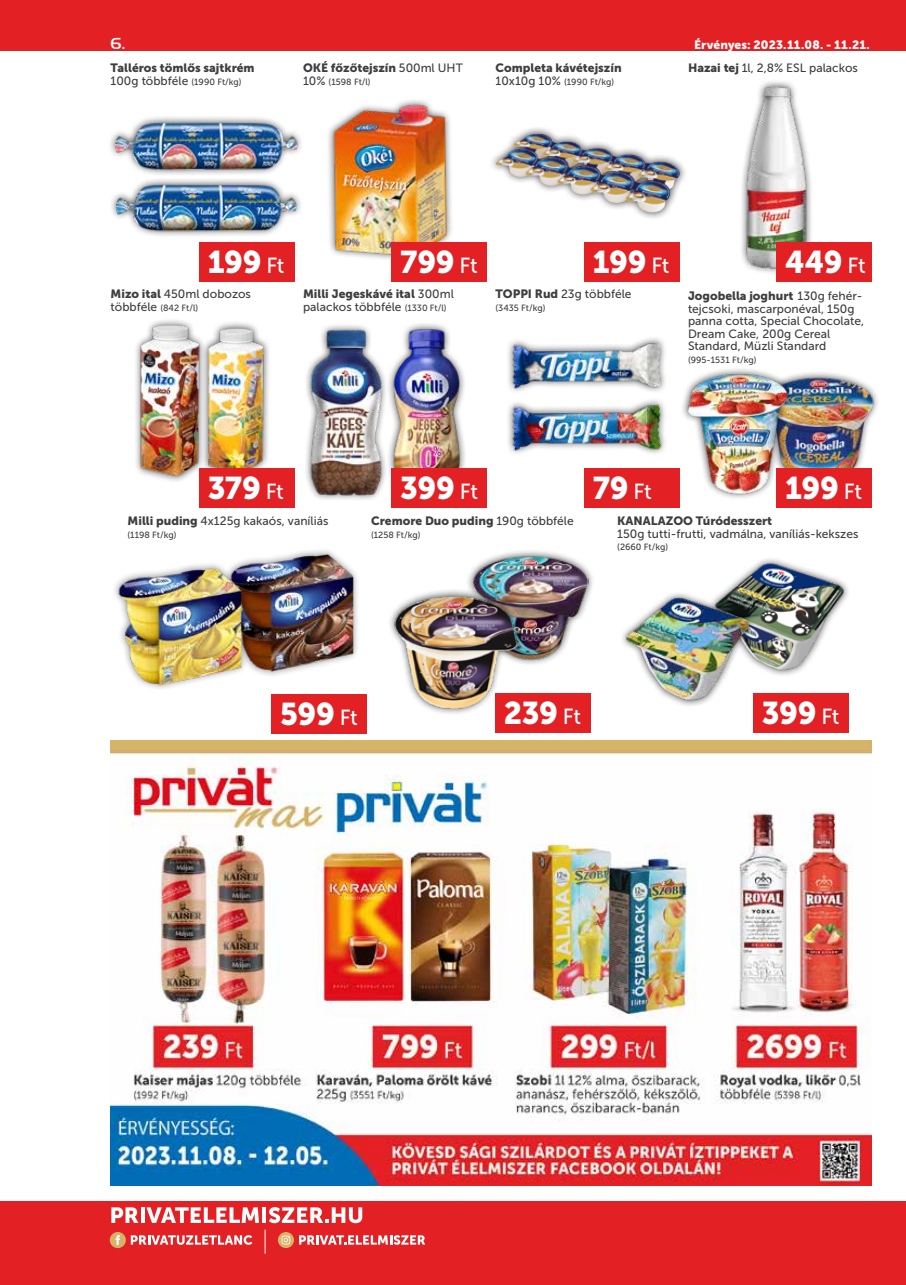
<style>
.page{position:relative;width:906px;height:1285px;background:#fff}
.page>*{position:absolute;margin:0;border:0;box-sizing:border-box;transform-origin:0 0}
.t1{font:31.2px "Museo Sans 900";letter-spacing:-.01em;color:#fff}
.t2{font:500 16.5px "Handel Got D";color:#fff}
.t3{font:12px/12.6px "Museo Sans 500";color:#3e3d40}
.t4{font:12px "Museo Sans 900";color:#3e3d40}
.t5{font:12px "Museo Sans 900";letter-spacing:.01em;color:#fff}
.t6{font:9px "Museo Sans 500";color:#3e3d40}
.s1{font-size:9px}
.s2{font-family:"Museo Sans 500"}
.s3{font-size:12px}
.s4{font-family:"Museo Sans 900"}
.s5{font-family:"Museo Sans 500";font-size:21.75px}
</style>
<div class="page">
<div style="left:0;top:1200px;width:906px;height:84px;background:#e32125"></div>
<div style="left:0;top:0;width:906px;height:51px;background:#e32125"></div>
<svg style="left:299px;top:1235px;width:126px;height:9px"></svg>
<svg style="left:131px;top:1235px;width:121px;height:9px"></svg>
<svg style="left:111px;top:1207px;width:27px;height:15px"></svg>
<hr style="left:141px;top:1207px;width:4px;height:15px;background:#fff">
<svg style="left:146px;top:1207px;width:113px;height:15px"></svg>
<hr style="left:262px;top:1207px;width:4px;height:15px;background:#fff">
<svg style="left:269px;top:1207px;width:93px;height:15px"></svg>
<svg style="left:110px;top:1231px;width:16px;height:16px"></svg>
<svg style="left:116px;top:1234px;width:4px;height:10px"></svg>
<svg style="left:278px;top:1231px;width:16px;height:16px"></svg>
<svg style="left:281px;top:1235px;width:9px;height:9px"></svg>
<svg style="left:265px;top:1229px;width:1px;height:24px"></svg>
<img style="left:111px;top:740px;width:761px;height:444px">
<img style="left:730px;top:558px;width:116px;height:117px">
<div style="left:466px;top:548px;width:129px;height:118px;background:#000;opacity:.75"></div>
<img style="left:473px;top:550px;width:116px;height:116px">
<img style="left:328px;top:100px;width:124px;height:160px">
<div style="left:108px;top:115px;width:196px;height:62px;background:#000;opacity:.75"></div>
<img style="left:115px;top:115px;width:182px;height:56px">
<div style="left:109px;top:177px;width:194px;height:61px;background:#000;opacity:.75"></div>
<img style="left:115px;top:171px;width:182px;height:67px">
<img style="left:206px;top:322px;width:63px;height:145px">
<img style="left:136px;top:320px;width:70px;height:162px">
<img style="left:794px;top:373px;width:84px;height:94px">
<img style="left:683px;top:369px;width:110px;height:128px">
<img style="left:389px;top:324px;width:76px;height:150px">
<img style="left:306px;top:325px;width:83px;height:175px">
<div style="left:619px;top:590px;width:137px;height:117px;background:#000;opacity:.75"></div>
<img style="left:623px;top:586px;width:128px;height:120px">
<div style="left:387px;top:588px;width:136px;height:127px;background:#000;opacity:.75"></div>
<img style="left:389px;top:593px;width:134px;height:122px">
<div style="left:488px;top:126px;width:199px;height:94px;background:#000;opacity:.75"></div>
<img style="left:495px;top:134px;width:185px;height:79px">
<img style="left:508px;top:338px;width:157px;height:54px">
<img style="left:508px;top:400px;width:157px;height:54px">
<img style="left:267px;top:550px;width:91px;height:126px">
<img style="left:115px;top:558px;width:152px;height:131px">
<div style="left:739px;top:79px;width:74px;height:196px;background:#000;opacity:.75"></div>
<img style="left:739px;top:84px;width:71px;height:186px">
<div style="left:199px;top:241px;width:95px;height:40px;background:#e32125"></div>
<div style="left:271px;top:694px;width:96px;height:40px;background:#e32125"></div>
<div style="left:391px;top:467px;width:96px;height:40px;background:#e32125"></div>
<div style="left:391px;top:241px;width:96px;height:40px;background:#e32125"></div>
<div style="left:776px;top:241px;width:96px;height:40px;background:#e32125"></div>
<div style="left:753px;top:693px;width:95px;height:40px;background:#e32125"></div>
<div style="left:584px;top:241px;width:95px;height:40px;background:#e32125"></div>
<div style="left:199px;top:467px;width:95px;height:40px;background:#e32125"></div>
<div style="left:495px;top:693px;width:95px;height:40px;background:#e32125"></div>
<div style="left:584px;top:467px;width:95px;height:40px;background:#e32125"></div>
<div style="left:776px;top:467px;width:96px;height:40px;background:#e32125"></div>
<h2 class="t2" style="left:111px;top:34px;width:16px">6.</h2>
<p class="t5" style="left:694px;top:38px;width:177px">Érvényes: 2023.11.08. - 11.21.</p>
<p class="t4" style="left:111px;top:61px;width:145px">Talléros tömlős sajtkrém</p>
<p class="t3" style="left:111px;top:74px;width:132px">100g többféle <span class="s1">(1990 Ft/kg)</span></p>
<p class="t4" style="left:303px;top:61px;width:161px">OKÉ főzőtejszín <span class="s2">500ml UHT</span></p>
<p class="t6" style="left:303px;top:77px;width:69px"><span class="s3">10%</span> (1598 Ft/l)</p>
<p class="t4" style="left:495px;top:61px;width:128px">Completa kávétejszín</p>
<p class="t6" style="left:495px;top:77px;width:120px"><span class="s3">10x10g 10%</span> (1990 Ft/kg)</p>
<p class="t3" style="left:688px;top:62px;width:171px"><span class="s4">Hazai tej</span> 1l, 2,8% ESL palackos</p>
<h1 class="t1" style="left:208px;top:244px;width:78px">199 <span class="s5">Ft</span></h1>
<p class="t3" style="left:111px;top:288px;width:142px"><span class="s4">Mizo ital</span> 450ml dobozos</p>
<p class="t6" style="left:111px;top:303px;width:89px"><span class="s3">többféle</span> (842 Ft/l)</p>
<h1 class="t1" style="left:400px;top:244px;width:79px">799 <span class="s5">Ft</span></h1>
<h1 class="t1" style="left:785px;top:244px;width:82px">449 <span class="s5">Ft</span></h1>
<h1 class="t1" style="left:593px;top:244px;width:78px">199 <span class="s5">Ft</span></h1>
<p class="t4" style="left:303px;top:287px;width:152px">Milli Jegeskávé ital <span class="s2">300ml</span></p>
<p class="t3" style="left:303px;top:300px;width:145px">palackos többféle <span class="s1">(1330 Ft/l)</span></p>
<p class="t3" style="left:495px;top:288px;width:138px"><span class="s4">TOPPI Rud</span> 23g többféle</p>
<p class="t6" style="left:495px;top:303px;width:52px">(3435 Ft/kg)</p>
<p class="t4" style="left:688px;top:289px;width:176px">Jogobella joghurt <span class="s2">130g fehér-</span></p>
<p class="t3" style="left:688px;top:302px;width:178px">tejcsoki, mascarponéval, 150g panna cotta, Special Chocolate,<br>Dream Cake, 200g Cereal<br>Standard, Müzli Standard</p>
<p class="t6" style="left:688px;top:355px;width:70px">(995-1531 Ft/kg)</p>
<h1 class="t1" style="left:208px;top:470px;width:78px">379 <span class="s5">Ft</span></h1>
<h1 class="t1" style="left:400px;top:470px;width:79px">399 <span class="s5">Ft</span></h1>
<h1 class="t1" style="left:593px;top:470px;width:60px">79 <span class="s5">Ft</span></h1>
<h1 class="t1" style="left:785px;top:470px;width:78px">199 <span class="s5">Ft</span></h1>
<p class="t3" style="left:128px;top:514px;width:202px"><span class="s4">Milli puding</span> 4x125g kakaós, vaníliás</p>
<p class="t6" style="left:128px;top:529px;width:50px">(1198 Ft/kg)</p>
<p class="t4" style="left:371px;top:514px;width:204px">Cremore Duo puding <span class="s2">190g többféle</span></p>
<p class="t6" style="left:371px;top:529px;width:51px">(1258 Ft/kg)</p>
<p class="t4" style="left:617px;top:514px;width:156px">KANALAZOO Túródesszert</p>
<p class="t3" style="left:617px;top:527px;width:243px">150g tutti-frutti, vadmálna, vaníliás-kekszes</p>
<p class="t6" style="left:617px;top:542px;width:52px">(2660 Ft/kg)</p>
<h1 class="t1" style="left:280px;top:696px;width:79px">599 <span class="s5">Ft</span></h1>
<h1 class="t1" style="left:504px;top:695px;width:79px">239 <span class="s5">Ft</span></h1>
<h1 class="t1" style="left:762px;top:695px;width:79px">399 <span class="s5">Ft</span></h1>
</div>
